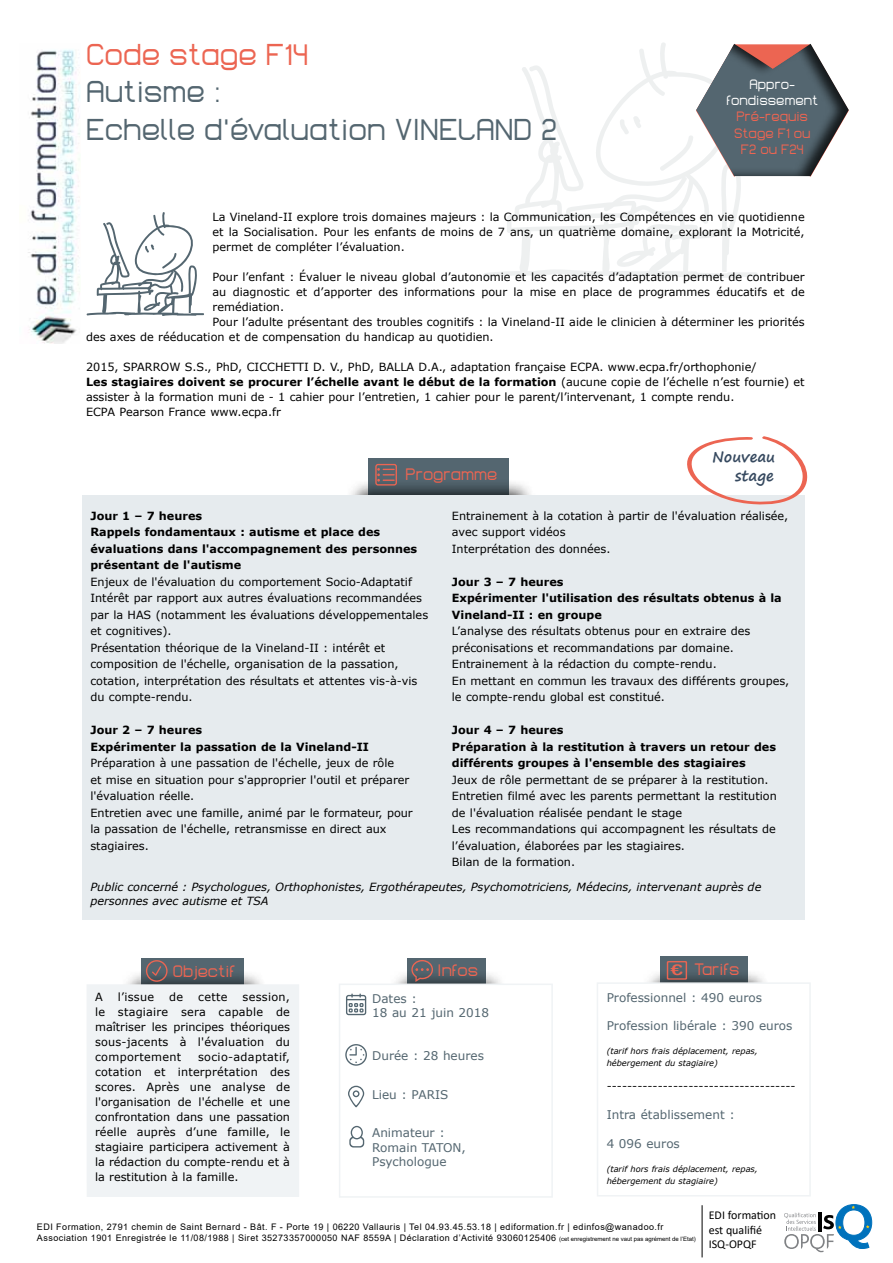
<style>
.page{position:relative;width:893px;height:1263px;background:#fff}
.page>*{position:absolute;margin:0;border:0;box-sizing:border-box;transform-origin:0 0}
.t1{font:30px/37.5px "Lastwaerkregular";color:#546670}
.t2{font:30px "Lastwaerkregular";color:#ec6552}
.t3{font:16.5px "Lastwaerkregular";color:#ec6552}
.t4{font:700 15px "Segoe Print";color:#36495f}
.t5{font:14.85px "Arial Rounded MT Bold";color:#ec6552;scale:1.42 1}
.t6{font:13.5px/16.2px "Lastwaerkregular";color:#ec6552;text-align:center}
.t7{font:13.5px/16.2px "Lastwaerkregular";color:#fff;text-align:center}
.t8{font:12px/14.4px "Verdana";color:#546670}
.t9{font:12px/14.4px "Calibri";color:#000}
.t10{font:11.25px/16.5px "Verdana";color:#000}
.t11{font:700 11.25px/16.5px "Verdana";color:#000}
.t12{font:italic 11.25px/13.5px "Verdana";color:#000}
.t13{font:9px/10.8px "Arial";letter-spacing:.05em;color:#000}
.t14{font:italic 8.25px/12px "Verdana";color:#000}
.s1{font-weight:700}
.s2{font-size:6px}
</style>
<div class="page">
<img style="left:28px;top:49px;width:52px;height:295px">
<svg style="left:784px;top:1204px;width:88px;height:48px"></svg>
<hr style="left:702px;top:1205px;width:1px;height:52px;background:#000">
<svg style="left:483px;top:43px;width:275px;height:236px"></svg>
<div style="left:368px;top:459px;width:140px;height:85px;background:#546670"></div>
<div style="left:346px;top:479px;width:189px;height:63px;background:#000;opacity:.8"></div>
<svg style="left:375px;top:464px;width:22px;height:21px"></svg>
<div style="left:82px;top:495px;width:723px;height:425px;background:#e6ebee"></div>
<div style="left:141px;top:958px;width:102px;height:85px;background:#546670"></div>
<div style="left:408px;top:958px;width:78px;height:85px;background:#546670"></div>
<div style="left:121px;top:970px;width:146px;height:63px;background:#000;opacity:.8"></div>
<div style="left:389px;top:970px;width:118px;height:63px;background:#000;opacity:.8"></div>
<div style="left:87px;top:984px;width:212px;height:213px;background:#f0f3f5"></div>
<div style="left:339px;top:984px;width:213px;height:213px;background:#fff"></div>
<div style="left:339px;top:983px;width:214px;height:215px;border:2px solid #f0f3f5"></div>
<svg style="left:146px;top:960px;width:22px;height:22px"></svg>
<svg style="left:346px;top:993px;width:20px;height:22px"></svg>
<svg style="left:345px;top:1044px;width:22px;height:22px"></svg>
<svg style="left:411px;top:960px;width:22px;height:22px"></svg>
<div style="left:661px;top:957px;width:87px;height:85px;background:#546670"></div>
<div style="left:641px;top:969px;width:129px;height:63px;background:#000;opacity:.8"></div>
<div style="left:597px;top:983px;width:213px;height:213px;background:#fff"></div>
<div style="left:597px;top:982px;width:214px;height:214px;border:2px solid #f0f3f5"></div>
<svg style="left:667px;top:961px;width:20px;height:19px"></svg>
<svg style="left:348px;top:1086px;width:16px;height:21px"></svg>
<svg style="left:349px;top:1126px;width:15px;height:21px"></svg>
<svg style="left:87px;top:212px;width:117px;height:104px"></svg>
<svg style="left:687px;top:436px;width:120px;height:69px"></svg>
<div style="left:693px;top:42px;width:156px;height:135px;background:#000;opacity:.75"></div>
<h1 class="t2" style="left:86px;top:35px;width:224px">Code stage F14</h1>
<h1 class="t1" style="left:86px;top:72px;width:472px">Autisme :<br>Echelle d'évaluation VINELAND 2</h1>
<p class="t7" style="left:726px;top:76px;width:93px">Appro&shy;fondissement</p>
<p class="t6" style="left:734px;top:108px;width:78px">Pré-requis<br>Stage F1 ou<br>F2 ou F24</p>
<p class="t10" style="left:213px;top:210px;width:594px;line-height:15px;text-align:justify">La Vineland-II explore trois domaines majeurs : la Communication, les Compétences en vie quotidienne et la Socialisation. Pour les enfants de moins de 7 ans, un quatrième domaine, explorant la Motricité, permet de compléter l’évaluation.</p>
<p class="t10" style="left:213px;top:269px;width:594px">Pour l’enfant : Évaluer le niveau global d’autonomie et les capacités d’adaptation permet de contribuer</p>
<p class="t10" style="left:213px;top:284px;width:594px">au diagnostic et d’apporter des informations pour la mise en place de programmes éducatifs et de</p>
<p class="t10" style="left:213px;top:299px;width:73px">remédiation.</p>
<p class="t10" style="left:213px;top:314px;width:594px">Pour l’adulte présentant des troubles cognitifs : la Vineland-II aide le clinicien à déterminer les priorités</p>
<p class="t10" style="left:86px;top:329px;width:409px">des axes de rééducation et de compensation du handicap au quotidien.</p>
<p class="t10" style="left:86px;top:360px;width:720px;line-height:15px">2015, SPARROW S.S., PhD, CICCHETTI D. V., PhD, BALLA D.A., adaptation française ECPA. www.ecpa.fr/orthophonie/<br><span class="s1">Les stagiaires doivent se procurer l’échelle avant le début de la formation</span> (aucune copie de l’échelle n’est fournie) et assister à la formation muni de - 1 cahier pour l’entretien, 1 cahier pour le parent/l’intervenant, 1 compte rendu.<br>ECPA Pearson France www.ecpa.fr</p>
<h2 class="t3" style="left:406px;top:464px;width:93px">Programme</h2>
<h3 class="t4" style="left:712px;top:443px;width:65px">Nouveau</h3>
<h3 class="t4" style="left:735px;top:462px;width:40px">stage</h3>
<p class="t11" style="left:90px;top:507px;width:328px">Jour 1 – 7 heures<br>Rappels fondamentaux : autisme et place des évaluations dans l'accompagnement des personnes présentant de l'autisme</p>
<p class="t10" style="left:90px;top:573px;width:339px">Enjeux de l'évaluation du comportement Socio-Adaptatif Intérêt par rapport aux autres évaluations recommandées par la HAS (notamment les évaluations développementales et cognitives).<br>Présentation théorique de la Vineland-II : intérêt et composition de l'échelle, organisation de la passation, cotation, interprétation des résultats et attentes vis-à-vis du compte-rendu.</p>
<p class="t11" style="left:90px;top:722px;width:280px">Jour 2 – 7 heures<br>Expérimenter la passation de la Vineland-II</p>
<p class="t10" style="left:90px;top:755px;width:324px">Préparation à une passation de l'échelle, jeux de rôle<br>et mise en situation pour s'approprier l'outil et préparer l'évaluation réelle.<br>Entretien avec une famille, animé par le formateur, pour la passation de l'échelle, retransmisse en direct aux stagiaires.</p>
<p class="t10" style="left:452px;top:507px;width:338px">Entrainement à la cotation à partir de l'évaluation réalisée, avec support vidéos<br>Interprétation des données.</p>
<p class="t11" style="left:452px;top:573px;width:331px">Jour 3 – 7 heures<br>Expérimenter l'utilisation des résultats obtenus à la<br>Vineland-II : en groupe</p>
<p class="t10" style="left:452px;top:623px;width:339px">L’analyse des résultats obtenus pour en extraire des préconisations et recommandations par domaine.<br>Entrainement à la rédaction du compte-rendu.<br>En mettant en commun les travaux des différents groupes, le compte-rendu global est constitué.</p>
<p class="t11" style="left:452px;top:722px;width:326px">Jour 4 – 7 heures<br>Préparation à la restitution à travers un retour des différents groupes à l'ensemble des stagiaires</p>
<p class="t10" style="left:452px;top:771px;width:326px">Jeux de rôle permettant de se préparer à la restitution.<br>Entretien filmé avec les parents permettant la restitution de l'évaluation réalisée pendant le stage<br>Les recommandations qui accompagnent les résultats de l’évaluation, élaborées par les stagiaires.<br>Bilan de la formation.</p>
<p class="t12" style="left:90px;top:880px;width:672px">Public concerné : Psychologues, Orthophonistes, Ergothérapeutes, Psychomotriciens, Médecins, intervenant auprès de personnes avec autisme et TSA</p>
<h2 class="t3" style="left:173px;top:961px;width:64px">Objectif</h2>
<h2 class="t3" style="left:438px;top:960px;width:42px">Infos</h2>
<p class="t10" style="left:95px;top:989px;width:9px">A</p>
<p class="t10" style="left:118px;top:989px;width:38px">l’issue</p>
<p class="t10" style="left:169px;top:989px;width:16px">de</p>
<p class="t10" style="left:198px;top:989px;width:31px">cette</p>
<p class="t10" style="left:95px;top:990px;width:197px;line-height:15px;text-align:justify;text-indent:148px">session, le stagiaire sera capable de maîtriser les principes théoriques sous-jacents à l'évaluation du comportement</p>
<p class="t10" style="left:95px;top:1050px;width:197px;line-height:15px;text-align:justify;text-indent:103px">socio-adaptatif, cotation et interprétation des scores. Après une analyse de l'organisation de l'échelle et une confrontation dans une passation réelle auprès d’une famille, le stagiaire participera activement à la rédaction du compte-rendu et à la restitution à la famille.</p>
<p class="t8" style="left:372px;top:991px;width:119px">Dates :<br>18 au 21 juin 2018</p>
<p class="t8" style="left:372px;top:1049px;width:113px">Durée : 28 heures</p>
<p class="t8" style="left:372px;top:1087px;width:78px">Lieu : PARIS</p>
<p class="t8" style="left:372px;top:1125px;width:95px">Animateur :<br>Romain TATON,<br>Psychologue</p>
<h2 class="t3" style="left:694px;top:959px;width:47px">Tarifs</h2>
<p class="t8" style="left:607px;top:990px;width:157px">Professionnel : 490 euros</p>
<p class="t8" style="left:607px;top:1019px;width:187px">Profession libérale : 390 euros</p>
<p class="t14" style="left:607px;top:1045px;width:153px">(tarif hors frais déplacement, repas, hébergement du stagiaire)</p>
<p class="t10" style="left:607px;top:1078px;width:190px">-------------------------------------</p>
<p class="t8" style="left:607px;top:1107px;width:130px">Intra établissement :</p>
<p class="t8" style="left:607px;top:1136px;width:75px">4 096 euros</p>
<p class="t14" style="left:607px;top:1163px;width:153px">(tarif hors frais déplacement, repas, hébergement du stagiaire)</p>
<h3 class="t5" style="left:671px;top:961px;width:10px">€</h3>
<p class="t13" style="left:37px;top:1221px;width:660px">EDI Formation, 2791 chemin de Saint Bernard - Bât. F - Porte 19 | 06220 Vallauris | Tel 04.93.45.53.18 | ediformation.fr | edinfos@wanadoo.fr<br>Association 1901 Enregistrée le 11/08/1988 | Siret 35273357000050 NAF 8559A | Déclaration d’Activité 93060125406 <span class="s2">(cet enregistrement ne vaut pas agrément de l’Etat)</span></p>
<p class="t9" style="left:709px;top:1209px;width:69px">EDI formation est qualifié<br>ISQ-OPQF</p>
</div>
